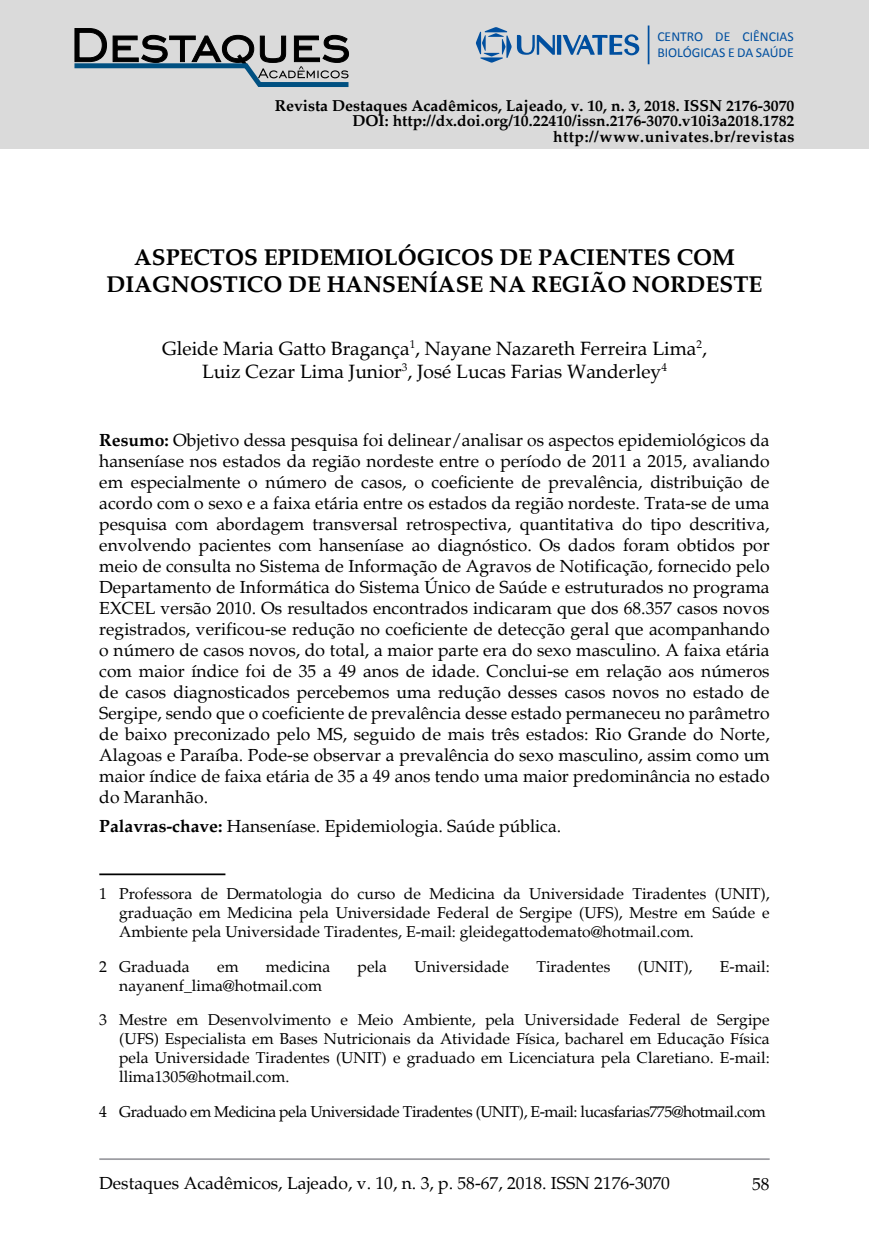
<style>
.page{position:relative;width:869px;height:1241px;background:#fff}
.page>*{position:absolute;margin:0;border:0;box-sizing:border-box;transform-origin:0 0}
.t1{font:700 22.75px/27.3px "Palatino";color:#000;text-align:center}
.t2{font:19.25px/23.1px "Palatino";color:#000;text-align:center}
.t3{font:17.5px/21px "Palatino";color:#000;text-align:justify}
.t4{font:15.75px/18.9px "Palatino";color:#000;text-align:justify}
.t5{font:700 15.75px/15.8px "Palatino";color:#000;text-align:right}
.t6{font:15.75px "Palatino";letter-spacing:-.03em;color:#000}
.t7{font:13.65px/16.4px "Calibri";color:#004f9f}
.s1{font-weight:700}
</style>
<div class="page">
<hr style="left:99px;top:1157px;width:670px;height:2px;background:#9c9da2">
<div style="left:0;top:0;width:868px;height:149px;background:#dadada"></div>
<div style="left:556px;top:35px;width:5px;height:20px;background:#004f9f"></div>
<svg style="left:562px;top:34px;width:77px;height:21px"></svg>
<svg style="left:476px;top:27px;width:78px;height:36px"></svg>
<hr style="left:647px;top:25px;width:2px;height:39px;background:#004f9f">
<svg style="left:74px;top:28px;width:275px;height:59px"></svg>
<hr style="left:99px;top:873px;width:126px;height:2px;background:#000">
<p class="t7" style="left:657px;top:28px;width:138px">CENTRO DE CIÊNCIAS<br>BIOLÓGICAS E DA SAÚDE</p>
<p class="t5" style="left:274px;top:98px;width:521px">Revista Destaques Acadêmicos, Lajeado, v. 10, n. 3, 2018. ISSN 2176-3070<br>DOI: http://dx.doi.org/10.22410/issn.2176-3070.v10i3a2018.1782 http://www.univates.br/revistas</p>
<h1 class="t1" style="left:106px;top:243px;width:657px">ASPECTOS EPIDEMIOLÓGICOS DE PACIENTES COM<br>DIAGNOSTICO DE HANSENÍASE NA REGIÃO NORDESTE</h1>
<p class="t2" style="left:162px;top:337px;width:546px">Gleide Maria Gatto Bragança<sup>1</sup>, Nayane Nazareth Ferreira Lima<sup>2</sup>,<br>Luiz Cezar Lima Junior<sup>3</sup>, José Lucas Farias Wanderley<sup>4</sup></p>
<p class="t3" style="left:99px;top:430px;width:671px"><span class="s1">Resumo:</span> Objetivo dessa pesquisa foi delinear/analisar os aspectos epidemiológicos da hanseníase nos estados da região nordeste entre o período de 2011 a 2015, avaliando em especialmente o número de casos, o coeficiente de prevalência, distribuição de acordo com o sexo e a faixa etária entre os estados da região nordeste. Trata-se de uma pesquisa com abordagem transversal retrospectiva, quantitativa do tipo descritiva, envolvendo pacientes com hanseníase ao diagnóstico. Os dados foram obtidos por meio de consulta no Sistema de Informação de Agravos de Notificação, fornecido pelo Departamento de Informática do Sistema Único de Saúde e estruturados no programa EXCEL versão 2010. Os resultados encontrados indicaram que dos 68.357 casos novos registrados, verificou-se redução no coeficiente de detecção geral que acompanhando o número de casos novos, do total, a maior parte era do sexo masculino. A faixa etária com maior índice foi de 35 a 49 anos de idade. Conclui-se em relação aos números de casos diagnosticados percebemos uma redução desses casos novos no estado de Sergipe, sendo que o coeficiente de prevalência desse estado permaneceu no parâmetro de baixo preconizado pelo MS, seguido de mais três estados: Rio Grande do Norte, Alagoas e Paraíba. Pode-se observar a prevalência do sexo masculino, assim como um maior índice de faixa etária de 35 a 49 anos tendo uma maior predominância no estado do Maranhão.</p>
<p class="t3" style="left:99px;top:815px;width:463px"><span class="s1">Palavras-chave:</span> Hanseníase. Epidemiologia. Saúde pública.</p>
<p class="t4" style="left:119px;top:884px;width:651px;text-indent:-20px">1 Professora de Dermatologia do curso de Medicina da Universidade Tiradentes (UNIT), graduação em Medicina pela Universidade Federal de Sergipe (UFS), Mestre em Saúde e Ambiente pela Universidade Tiradentes, E-mail: gleidegattodemato@hotmail.com.</p>
<p class="t4" style="left:99px;top:957px;width:92px">2 Graduada</p>
<p class="t4" style="left:217px;top:957px;width:23px">em</p>
<p class="t4" style="left:266px;top:957px;width:66px">medicina</p>
<p class="t4" style="left:357px;top:957px;width:31px">pela</p>
<p class="t4" style="left:414px;top:957px;width:96px">Universidade</p>
<p class="t4" style="left:536px;top:957px;width:76px">Tiradentes</p>
<p class="t4" style="left:637px;top:957px;width:56px">(UNIT),</p>
<p class="t4" style="left:719px;top:957px;width:51px">E-mail:</p>
<p class="t4" style="left:119px;top:975px;width:204px">nayanenf_lima@hotmail.com</p>
<p class="t4" style="left:119px;top:1010px;width:651px;text-indent:-20px">3 Mestre em Desenvolvimento e Meio Ambiente, pela Universidade Federal de Sergipe (UFS) Especialista em Bases Nutricionais da Atividade Física, bacharel em Educação Física pela Universidade Tiradentes (UNIT) e graduado em Licenciatura pela Claretiano. E-mail: llima1305@hotmail.com.</p>
<p class="t6" style="left:99px;top:1101px;width:667px">4 Graduado em Medicina pela Universidade Tiradentes (UNIT), E-mail: lucasfarias775@hotmail.com</p>
<p class="t3" style="left:99px;top:1172px;width:572px">Destaques Acadêmicos, Lajeado, v. 10, n. 3, p. 58-67, 2018. ISSN 2176-3070</p>
<p class="t3" style="left:751px;top:1173px;width:19px">58</p>
</div>
